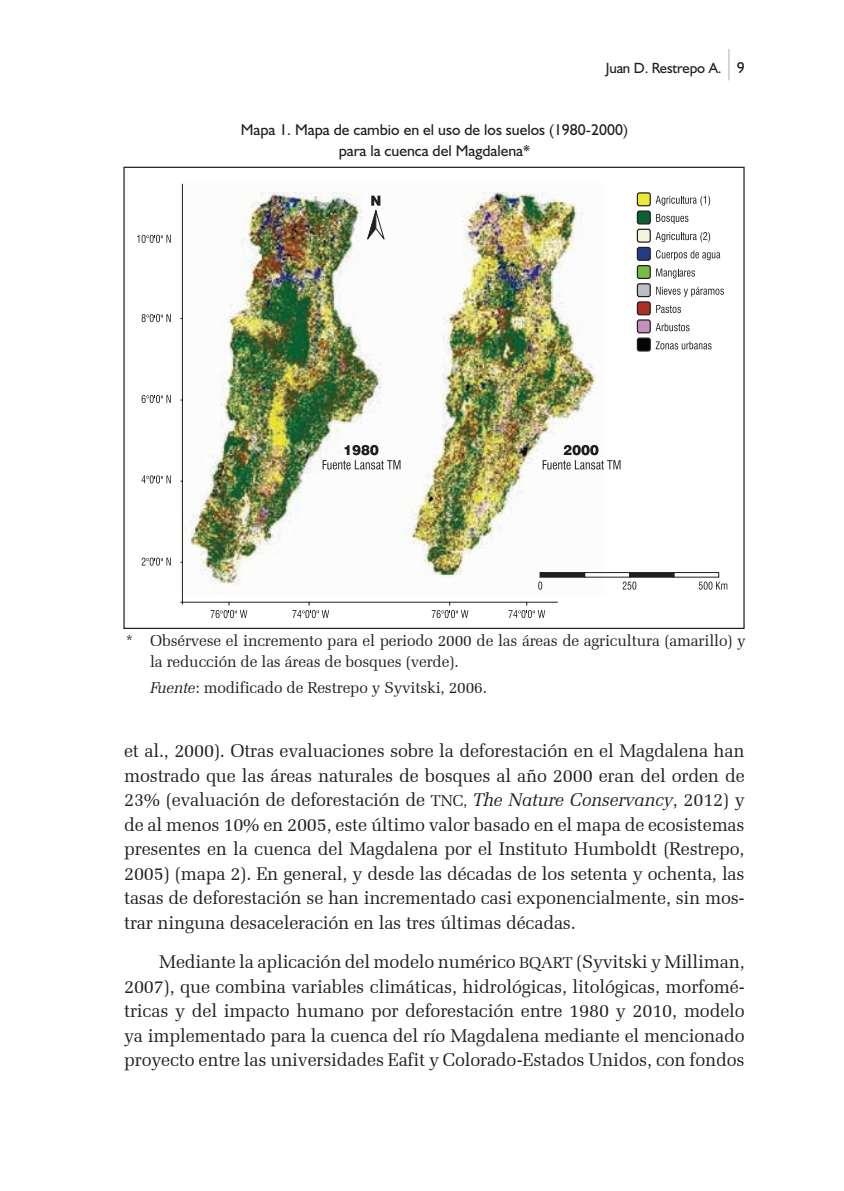
<style>
.page{position:relative;width:844px;height:1191px;background:#fff}
.page>*{position:absolute;margin:0;border:0;box-sizing:border-box;transform-origin:0 0}
.t1{font:18.38px/24.5px "Zapf Elliptical 711 BT";letter-spacing:-.01em;color:#231f20;text-align:justify}
.t2{font:15.75px/21px "Zapf Elliptical 711 BT";letter-spacing:-.01em;color:#231f20}
.t3{font:15.75px/21px "Humanist 521 BT";color:#231f20;text-align:center}
.t4{font:14.88px "Humanist 521 BT";letter-spacing:-.01em;color:#231f20}
.s1{font-weight:300;font-size:31.5px;color:#939598}
.s2{font-size:15.75px}
.s3{font-style:italic}
</style>
<div class="page">
<img style="left:180px;top:183px;width:423px;height:412px">
<svg style="left:137px;top:235px;width:34px;height:8px"></svg>
<svg style="left:655px;top:196px;width:55px;height:10px"></svg>
<svg style="left:656px;top:214px;width:32px;height:10px"></svg>
<svg style="left:655px;top:232px;width:55px;height:10px"></svg>
<svg style="left:656px;top:250px;width:64px;height:10px"></svg>
<svg style="left:656px;top:268px;width:38px;height:10px"></svg>
<svg style="left:656px;top:287px;width:67px;height:10px"></svg>
<svg style="left:656px;top:305px;width:24px;height:8px"></svg>
<svg style="left:655px;top:323px;width:34px;height:8px"></svg>
<svg style="left:655px;top:341px;width:56px;height:8px"></svg>
<div style="left:637px;top:193px;width:13px;height:13px;background:#ede938;border-radius:2px"></div>
<div style="left:636px;top:192px;width:14px;height:14px;border:1px solid #231f20;border-radius:2px"></div>
<div style="left:637px;top:211px;width:13px;height:13px;background:#0f5f31;border-radius:2px"></div>
<div style="left:636px;top:210px;width:14px;height:14px;border:1px solid #231f20;border-radius:2px"></div>
<div style="left:637px;top:229px;width:13px;height:13px;background:#f4f5dc;border-radius:2px"></div>
<div style="left:636px;top:229px;width:14px;height:14px;border:1px solid #231f20;border-radius:2px"></div>
<div style="left:637px;top:247px;width:13px;height:13px;background:#273c88;border-radius:2px"></div>
<div style="left:636px;top:247px;width:14px;height:14px;border:1px solid #231f20;border-radius:2px"></div>
<div style="left:637px;top:266px;width:13px;height:12px;background:#74be43;border-radius:2px"></div>
<div style="left:636px;top:265px;width:14px;height:14px;border:1px solid #231f20;border-radius:2px"></div>
<div style="left:637px;top:284px;width:13px;height:12px;background:#bdbfc3;border-radius:2px"></div>
<div style="left:636px;top:283px;width:14px;height:14px;border:1px solid #231f20;border-radius:2px"></div>
<div style="left:637px;top:302px;width:13px;height:13px;background:#aa2f22;border-radius:2px"></div>
<div style="left:636px;top:301px;width:14px;height:14px;border:1px solid #231f20;border-radius:2px"></div>
<div style="left:637px;top:320px;width:13px;height:13px;background:#c48fbb;border-radius:2px"></div>
<div style="left:636px;top:319px;width:14px;height:14px;border:1px solid #231f20;border-radius:2px"></div>
<div style="left:637px;top:338px;width:13px;height:13px;background:#040505;border-radius:2px"></div>
<div style="left:636px;top:337px;width:14px;height:14px;border:1px solid #231f20;border-radius:2px"></div>
<svg style="left:366px;top:196px;width:19px;height:44px"></svg>
<svg style="left:142px;top:314px;width:29px;height:8px"></svg>
<svg style="left:142px;top:395px;width:29px;height:8px"></svg>
<svg style="left:141px;top:475px;width:30px;height:8px"></svg>
<svg style="left:142px;top:557px;width:29px;height:8px"></svg>
<svg style="left:322px;top:445px;width:78px;height:24px"></svg>
<svg style="left:542px;top:445px;width:78px;height:24px"></svg>
<svg style="left:538px;top:581px;width:4px;height:8px"></svg>
<svg style="left:622px;top:581px;width:14px;height:8px"></svg>
<svg style="left:698px;top:581px;width:29px;height:8px"></svg>
<div style="left:539px;top:572px;width:46px;height:5px;background:#231f20"></div>
<div style="left:584px;top:572px;width:46px;height:5px;border:1px solid #231f20"></div>
<div style="left:629px;top:572px;width:45px;height:5px;background:#231f20"></div>
<div style="left:673px;top:572px;width:46px;height:5px;border:1px solid #231f20"></div>
<hr style="left:180px;top:601px;width:377px;height:1px;background:#231f20">
<svg style="left:211px;top:602px;width:36px;height:16px"></svg>
<svg style="left:292px;top:602px;width:37px;height:16px"></svg>
<svg style="left:431px;top:602px;width:37px;height:16px"></svg>
<svg style="left:508px;top:602px;width:37px;height:16px"></svg>
<hr style="left:182px;top:184px;width:1px;height:420px;background:#231f20">
<p class="t4" style="left:605px;top:59px;width:140px">Juan D. Restrepo A. <span class="s1">|</span> <span class="s2">9</span></p>
<p class="t3" style="left:241px;top:119px;width:388px">Mapa 1. Mapa de cambio en el uso de los suelos (1980-2000) para la cuenca del Magdalena*</p>
<p class="t2" style="left:150px;top:629px;width:597px;text-indent:-25px">* Obsérvese el incremento para el periodo 2000 de las áreas de agricultura (amarillo) y la reducción de las áreas de bosques (verde).</p>
<p class="t2" style="left:150px;top:676px;width:338px"><span class="s3">Fuente</span>: modificado de Restrepo y Syvitski, 2006.</p>
<p class="t1" style="left:124px;top:738px;width:622px">et al., 2000). Otras evaluaciones sobre la deforestación en el Magdalena han mostrado que las áreas naturales de bosques al año 2000 eran del orden de 23% (evaluación de deforestación de <span class="s2">TNC,</span> <span class="s3">The Nature Conservancy</span>, 2012) y de al menos 10% en 2005, este último valor basado en el mapa de ecosistemas presentes en la cuenca del Magdalena por el Instituto Humboldt (Restrepo, 2005) (mapa 2). En general, y desde las décadas de los setenta y ochenta, las tasas de deforestación se han incrementado casi exponencialmente, sin mos&shy;trar ninguna desaceleración en las tres últimas décadas.</p>
<p class="t1" style="left:124px;top:949px;width:622px;text-indent:35px">Mediante la aplicación del modelo numérico <span class="s2">BQART</span> (Syvitski y Milliman, 2007), que combina variables climáticas, hidrológicas, litológicas, morfomé&shy;tricas y del impacto humano por deforestación entre 1980 y 2010, modelo ya implementado para la cuenca del río Magdalena mediante el mencionado proyecto entre las universidades Eafit y Colorado-Estados Unidos, con fondos</p>
</div>
